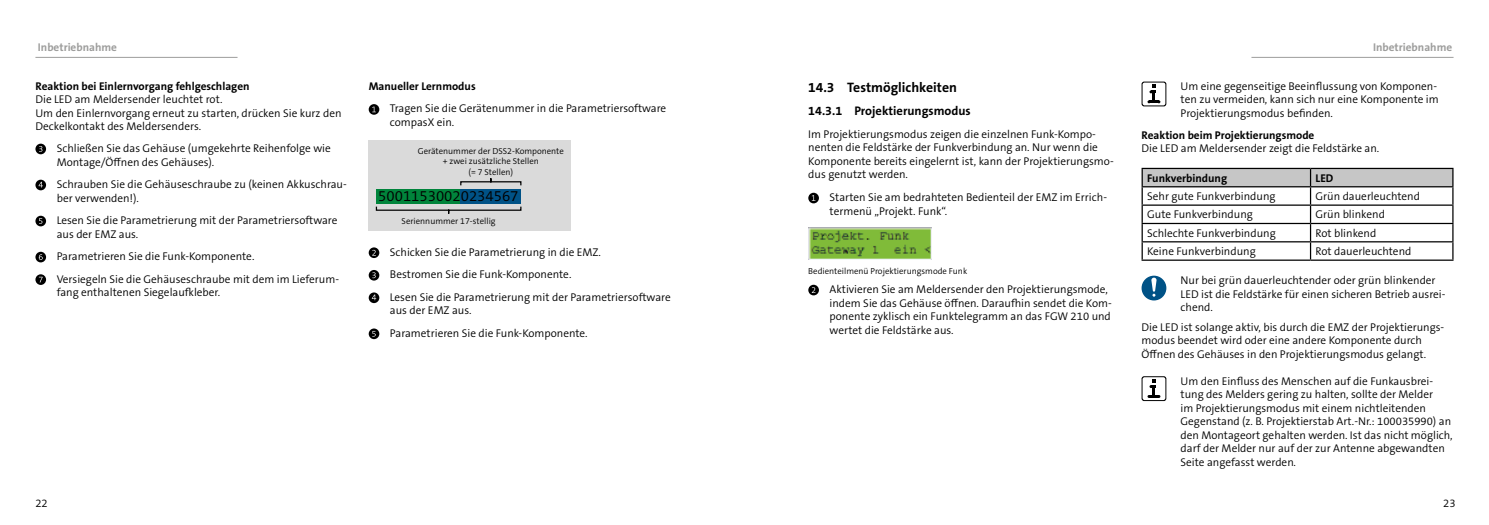
<style>
.page{position:relative;width:1489px;height:525px;background:#fff}
.page>*{position:absolute;margin:0;border:0;box-sizing:border-box;transform-origin:0 0}
.t1{font:300 15px "The Sans B Plus W4";color:#000}
.t2{font:700 13.75px "The Sans B Plus W7";color:#000}
.t3{font:700 12.5px "The Sans B Plus W7";color:#000}
.t4{font:300 11.25px/13.5px "The Sans B Plus W4";color:#000}
.t5{font:700 11.25px "The Sans B Plus W7";color:#000}
.t6{font:700 11.25px "The Sans B Plus W7";color:#9d9d9c}
.t7{font:300 8.75px/10.5px "The Sans B Plus W4";color:#000;text-align:center}
</style>
<div class="page">
<hr style="left:35px;top:57px;width:202px;height:1px;background:#9d9d9c">
<hr style="left:1251px;top:57px;width:202px;height:1px;background:#9d9d9c">
<div style="left:808px;top:193px;width:11px;height:10px;background:#000;border-radius:50%"></div>
<svg style="left:811px;top:195px;width:4px;height:6px"></svg>
<img style="left:808px;top:227px;width:123px;height:32px">
<svg style="left:808px;top:284px;width:11px;height:11px"></svg>
<svg style="left:811px;top:287px;width:4px;height:6px"></svg>
<svg style="left:1141px;top:81px;width:25px;height:25px"></svg>
<svg style="left:1141px;top:168px;width:312px;height:91px"></svg>
<hr style="left:1141px;top:259px;width:169px;height:2px;background:#000">
<hr style="left:1310px;top:259px;width:143px;height:2px;background:#000">
<div style="left:1141px;top:275px;width:25px;height:25px;background:#005286;border-radius:50%"></div>
<svg style="left:1151px;top:277px;width:5px;height:19px"></svg>
<svg style="left:1141px;top:376px;width:25px;height:25px"></svg>
<svg style="left:35px;top:144px;width:11px;height:10px"></svg>
<svg style="left:39px;top:146px;width:3px;height:6px"></svg>
<div style="left:35px;top:180px;width:11px;height:10px;background:#000;border-radius:50%"></div>
<svg style="left:39px;top:182px;width:4px;height:5px"></svg>
<div style="left:35px;top:216px;width:11px;height:10px;background:#000;border-radius:50%"></div>
<svg style="left:39px;top:218px;width:3px;height:6px"></svg>
<div style="left:35px;top:252px;width:11px;height:10px;background:#000;border-radius:50%"></div>
<svg style="left:39px;top:254px;width:4px;height:6px"></svg>
<svg style="left:35px;top:274px;width:11px;height:11px"></svg>
<svg style="left:39px;top:276px;width:4px;height:6px"></svg>
<div style="left:369px;top:104px;width:10px;height:11px;background:#000;border-radius:50%"></div>
<svg style="left:372px;top:106px;width:4px;height:6px"></svg>
<svg style="left:369px;top:247px;width:10px;height:11px"></svg>
<svg style="left:372px;top:250px;width:4px;height:5px"></svg>
<svg style="left:369px;top:270px;width:10px;height:10px"></svg>
<svg style="left:372px;top:272px;width:4px;height:6px"></svg>
<svg style="left:369px;top:292px;width:10px;height:11px"></svg>
<svg style="left:372px;top:294px;width:4px;height:6px"></svg>
<svg style="left:369px;top:328px;width:10px;height:11px"></svg>
<svg style="left:372px;top:331px;width:3px;height:5px"></svg>
<div style="left:369px;top:140px;width:201px;height:91px;background:#dadada"></div>
<svg style="left:375px;top:178px;width:147px;height:36px"></svg>
<p class="t6" style="left:38px;top:40px;width:81px">Inbetriebnahme</p>
<p class="t6" style="left:1372px;top:40px;width:81px">Inbetriebnahme</p>
<p class="t5" style="left:35px;top:79px;width:216px">Reaktion bei Einlernvorgang fehlgeschlagen</p>
<p class="t4" style="left:35px;top:93px;width:307px">Die LED am Meldersender leuchtet rot.<br>Um den Einlernvorgang erneut zu starten, drücken Sie kurz den<br>Deckelkontakt des Meldersenders.</p>
<p class="t4" style="left:1180px;top:79px;width:260px">Um eine gegenseitige Beeinflussung von Komponen&shy;ten zu vermeiden, kann sich nur eine Komponente im<br>Projektierungsmodus befinden.</p>
<p class="t5" style="left:1141px;top:127px;width:174px">Reaktion beim Projektierungsmode</p>
<p class="t4" style="left:1141px;top:141px;width:239px">Die LED am Meldersender zeigt die Feldstärke an.</p>
<p class="t5" style="left:1147px;top:171px;width:81px">Funkverbindung</p>
<p class="t5" style="left:1315px;top:171px;width:19px">LED</p>
<p class="t4" style="left:1147px;top:189px;width:130px">Sehr gute Funkverbindung</p>
<p class="t4" style="left:1315px;top:189px;width:106px">Grün dauerleuchtend</p>
<p class="t4" style="left:1147px;top:208px;width:107px">Gute Funkverbindung</p>
<p class="t4" style="left:1315px;top:208px;width:71px">Grün blinkend</p>
<p class="t4" style="left:1147px;top:226px;width:130px">Schlechte Funkverbindung</p>
<p class="t4" style="left:1315px;top:226px;width:62px">Rot blinkend</p>
<p class="t4" style="left:1147px;top:244px;width:110px">Keine Funkverbindung</p>
<p class="t4" style="left:1315px;top:244px;width:97px">Rot dauerleuchtend</p>
<p class="t4" style="left:1180px;top:273px;width:266px">Nur bei grün dauerleuchtender oder grün blinkender<br>LED ist die Feldstärke für einen sicheren Betrieb ausrei&shy;chend.</p>
<p class="t4" style="left:1141px;top:320px;width:304px">Die LED ist solange aktiv, bis durch die EMZ der Projektierungs&shy;modus beendet wird oder eine andere Komponente durch<br>Öffnen des Gehäuses in den Projektierungsmodus gelangt.</p>
<p class="t4" style="left:1180px;top:374px;width:273px">Um den Einfluss des Menschen auf die Funkausbrei&shy;tung des Melders gering zu halten, sollte der Melder<br>im Projektierungsmodus mit einem nichtleitenden Gegenstand (z. B. Projektierstab Art.-Nr.: 100035990) an den Montageort gehalten werden. Ist das nicht möglich, darf der Melder nur auf der zur Antenne abgewandten Seite angefasst werden.</p>
<p class="t5" style="left:369px;top:79px;width:108px">Manueller Lernmodus</p>
<p class="t4" style="left:390px;top:102px;width:278px">Tragen Sie die Gerätenummer in die Parametriersoftware compasX ein.</p>
<p class="t2" style="left:808px;top:78px;width:150px">14.3 Testmöglichkeiten</p>
<p class="t3" style="left:808px;top:103px;width:164px">14.3.1 Projektierungsmodus</p>
<p class="t4" style="left:808px;top:127px;width:307px">Im Projektierungsmodus zeigen die einzelnen Funk-Kompo&shy;nenten die Feldstärke der Funkverbindung an. Nur wenn die Komponente bereits eingelernt ist, kann der Projektierungsmo&shy;dus genutzt werden.</p>
<p class="t4" style="left:829px;top:190px;width:279px">Starten Sie am bedrahteten Bedienteil der EMZ im Errich&shy;termenü „Projekt. Funk“.</p>
<p class="t4" style="left:57px;top:141px;width:275px">Schließen Sie das Gehäuse (umgekehrte Reihenfolge wie<br>Montage/Öffnen des Gehäuses).</p>
<p class="t4" style="left:57px;top:177px;width:291px">Schrauben Sie die Gehäuseschraube zu (keinen Akkuschrau&shy;ber verwenden!).</p>
<p class="t4" style="left:57px;top:213px;width:282px">Lesen Sie die Parametrierung mit der Parametriersoftware aus der EMZ aus.</p>
<p class="t4" style="left:57px;top:245px;width:284px;line-height:22.5px">Parametrieren Sie die Funk-Komponente.<br>Versiegeln Sie die Gehäuseschraube mit dem im Lieferum-</p>
<p class="t4" style="left:57px;top:285px;width:165px">fang enthaltenen Siegelaufkleber.</p>
<p class="t7" style="left:418px;top:145px;width:148px">Gerätenummer der DSS2-Komponente + zwei zusätzliche Stellen<br>(= 7 Stellen)</p>
<h1 class="t1" style="left:378px;top:186px;width:142px">50011530020234567</h1>
<p class="t7" style="left:401px;top:215px;width:95px">Seriennummer 17-stellig</p>
<p class="t4" style="left:390px;top:240px;width:282px;line-height:22.5px">Schicken Sie die Parametrierung in die EMZ.<br>Bestromen Sie die Funk-Komponente.<br>Lesen Sie die Parametrierung mit der Parametriersoftware</p>
<p class="t4" style="left:390px;top:299px;width:199px;line-height:22.5px">aus der EMZ aus.<br>Parametrieren Sie die Funk-Komponente.</p>
<p class="t7" style="left:808px;top:266px;width:160px">Bedienteilmenü Projektierungsmode Funk</p>
<p class="t4" style="left:829px;top:282px;width:284px">Aktivieren Sie am Meldersender den Projektierungsmode, indem Sie das Gehäuse öffnen. Daraufhin sendet die Kom&shy;ponente zyklisch ein Funktelegramm an das FGW 210 und wertet die Feldstärke aus.</p>
<p class="t4" style="left:35px;top:496px;width:14px">22</p>
<p class="t4" style="left:1443px;top:496px;width:14px">23</p>
</div>
